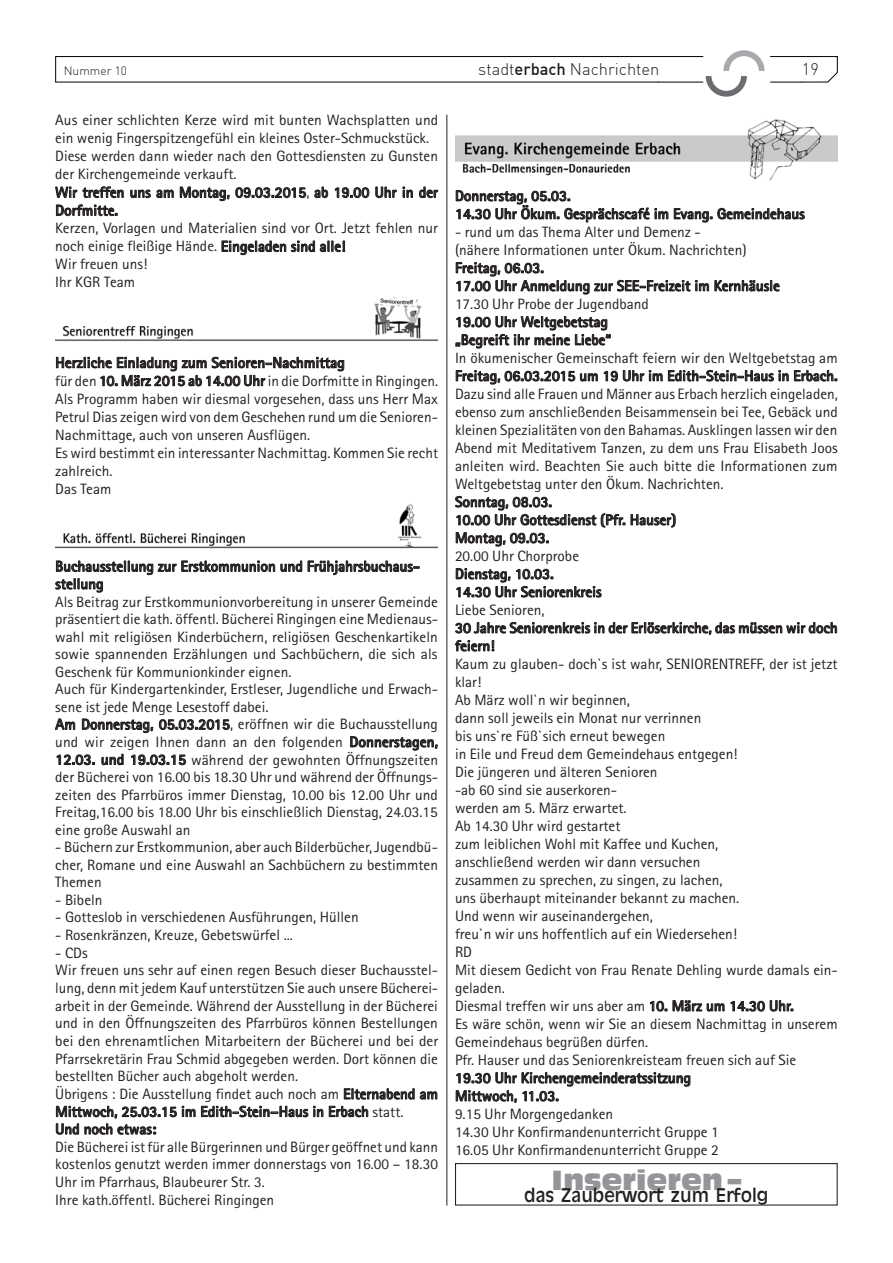
<style>
.page{position:relative;width:893px;height:1263px;background:#fff}
.page>*{position:absolute;margin:0;border:0;box-sizing:border-box;transform-origin:0 0}
.t1{font:27px "Antique Olive Compact";color:#939598}
.t2{font:18px "Antiq Olive SB";color:#231f20;scale:.95 1}
.t3{font:16.5px "DIN Light";color:#231f20}
.t4{font:15px/18px "Rotis Sans Serif Std";color:#231f20}
.t5{font:700 15px/18px "Rotis Sans Serif Std";color:#231f20}
.t6{font:12px "DIN Light";color:#231f20}
.s1{font-family:"DIN Medium Alternate Medium Alternate"}
.s2{font-weight:700}
</style>
<div class="page">
<svg style="left:55px;top:50px;width:783px;height:47px"></svg>
<svg style="left:55px;top:187px;width:22px;height:11px"></svg>
<svg style="left:83px;top:187px;width:41px;height:11px"></svg>
<svg style="left:130px;top:190px;width:44px;height:8px"></svg>
<svg style="left:180px;top:187px;width:126px;height:14px"></svg>
<svg style="left:314px;top:187px;width:14px;height:11px"></svg>
<svg style="left:335px;top:187px;width:34px;height:11px"></svg>
<svg style="left:375px;top:187px;width:22px;height:11px"></svg>
<svg style="left:403px;top:187px;width:10px;height:11px"></svg>
<svg style="left:419px;top:187px;width:19px;height:11px"></svg>
<svg style="left:56px;top:205px;width:61px;height:11px"></svg>
<svg style="left:222px;top:241px;width:123px;height:14px"></svg>
<img style="left:55px;top:297px;width:383px;height:44px">
<svg style="left:56px;top:357px;width:288px;height:29px"></svg>
<img style="left:55px;top:504px;width:383px;height:45px">
<svg style="left:281px;top:561px;width:21px;height:11px"></svg>
<svg style="left:308px;top:561px;width:111px;height:14px"></svg>
<svg style="left:56px;top:561px;width:219px;height:31px"></svg>
<svg style="left:55px;top:718px;width:20px;height:12px"></svg>
<svg style="left:82px;top:719px;width:71px;height:14px"></svg>
<svg style="left:159px;top:719px;width:71px;height:11px"></svg>
<svg style="left:350px;top:736px;width:88px;height:14px"></svg>
<svg style="left:57px;top:754px;width:38px;height:11px"></svg>
<svg style="left:102px;top:754px;width:21px;height:11px"></svg>
<svg style="left:131px;top:754px;width:55px;height:11px"></svg>
<svg style="left:344px;top:1088px;width:93px;height:11px"></svg>
<svg style="left:329px;top:1106px;width:39px;height:11px"></svg>
<svg style="left:56px;top:1106px;width:267px;height:29px"></svg>
<img style="left:455px;top:119px;width:383px;height:62px">
<svg style="left:456px;top:190px;width:193px;height:32px"></svg>
<svg style="left:655px;top:208px;width:13px;height:11px"></svg>
<svg style="left:674px;top:208px;width:131px;height:14px"></svg>
<svg style="left:456px;top:262px;width:253px;height:32px"></svg>
<svg style="left:715px;top:280px;width:64px;height:11px"></svg>
<svg style="left:455px;top:316px;width:156px;height:32px"></svg>
<svg style="left:456px;top:370px;width:142px;height:14px"></svg>
<svg style="left:604px;top:370px;width:233px;height:11px"></svg>
<svg style="left:631px;top:513px;width:45px;height:15px"></svg>
<svg style="left:455px;top:496px;width:170px;height:50px"></svg>
<svg style="left:456px;top:568px;width:145px;height:29px"></svg>
<svg style="left:455px;top:622px;width:382px;height:29px"></svg>
<svg style="left:650px;top:1001px;width:17px;height:10px"></svg>
<svg style="left:673px;top:1000px;width:51px;height:11px"></svg>
<svg style="left:731px;top:1000px;width:62px;height:11px"></svg>
<svg style="left:456px;top:1072px;width:234px;height:31px"></svg>
<hr style="left:446px;top:115px;width:1px;height:1090px;background:#231f20">
<div style="left:455px;top:1163px;width:383px;height:42px;border:1px solid #231f20"></div>
<p class="t6" style="left:64px;top:64px;width:65px">Nummer 10</p>
<p class="t3" style="left:478px;top:59px;width:183px">stadt<span class="s1">erbach</span> Nachrichten</p>
<p class="t3" style="left:802px;top:59px;width:18px">19</p>
<p class="t4" style="left:55px;top:111px;width:384px">Aus einer schlichten Kerze wird mit bunten Wachsplatten und ein wenig Fingerspitzengefühl ein kleines Oster-Schmuckstück.<br>Diese werden dann wieder nach den Gottesdiensten zu Gunsten der Kirchengemeinde verkauft.<br><span class="s2">Wir treffen uns am Montag, 09.03.2015</span>, <span class="s2">ab 19.00 Uhr in der Dorfmitte.</span></p>
<p class="t4" style="left:55px;top:219px;width:384px">Kerzen, Vorlagen und Materialien sind vor Ort. Jetzt fehlen nur noch einige fleißige Hände. <span class="s2">Eingeladen sind alle!<br></span>Wir freuen uns!<br>Ihr KGR Team</p>
<p class="t5" style="left:455px;top:186px;width:351px">Donnerstag, 05.03.<br>14.30 Uhr Ökum. Gesprächscafé im Evang. Gemeindehaus</p>
<p class="t4" style="left:455px;top:223px;width:293px">- rund um das Thema Alter und Demenz - (nähere Informationen unter Ökum. Nachrichten)</p>
<p class="t5" style="left:455px;top:258px;width:326px">Freitag, 06.03.<br>17.00 Uhr Anmeldung zur SEE-Freizeit im Kernhäusle</p>
<p class="t4" style="left:455px;top:295px;width:195px">17.30 Uhr Probe der Jugendband</p>
<p class="t5" style="left:455px;top:312px;width:158px">19.00 Uhr Weltgebetstag „Begreift ihr meine Liebe“</p>
<p class="t4" style="left:455px;top:349px;width:384px">In ökumenischer Gemeinschaft feiern wir den Weltgebetstag am</p>
<p class="t5" style="left:455px;top:366px;width:384px">Freitag, 06.03.2015 um 19 Uhr im Edith-Stein-Haus in Erbach.</p>
<p class="t4" style="left:455px;top:385px;width:384px;text-align:justify">Dazu sind alle Frauen und Männer aus Erbach herzlich eingeladen, ebenso zum anschließenden Beisammensein bei Tee, Gebäck und kleinen Spezialitäten von den Bahamas. Ausklingen lassen wir den Abend mit Meditativem Tanzen, zu dem uns Frau Elisabeth Joos anleiten wird. Beachten Sie auch bitte die Informationen zum Weltgebetstag unter den Ökum. Nachrichten.</p>
<p class="t5" style="left:455px;top:492px;width:223px">Sonntag, 08.03.<br>10.00 Uhr Gottesdienst (Pfr. Hauser)<br>Montag, 09.03.</p>
<p class="t4" style="left:455px;top:547px;width:126px">20.00 Uhr Chorprobe</p>
<p class="t5" style="left:455px;top:564px;width:148px">Dienstag, 10.03.<br>14.30 Uhr Seniorenkreis</p>
<p class="t4" style="left:455px;top:601px;width:91px">Liebe Senioren,</p>
<p class="t5" style="left:455px;top:618px;width:384px">30 Jahre Seniorenkreis in der Erlöserkirche, das müssen wir doch feiern!</p>
<p class="t4" style="left:455px;top:655px;width:384px">Kaum zu glauben- doch`s ist wahr, SENIORENTREFF, der ist jetzt klar!<br>Ab März woll`n wir beginnen,<br>dann soll jeweils ein Monat nur verrinnen<br>bis uns`re Füß`sich erneut bewegen<br>in Eile und Freud dem Gemeindehaus entgegen!<br>Die jüngeren und älteren Senioren<br>-ab 60 sind sie auserkoren-<br>werden am 5. März erwartet.<br>Ab 14.30 Uhr wird gestartet<br>zum leiblichen Wohl mit Kaffee und Kuchen,<br>anschließend werden wir dann versuchen<br>zusammen zu sprechen, zu singen, zu lachen,<br>uns überhaupt miteinander bekannt zu machen.<br>Und wenn wir auseinandergehen,<br>freu`n wir uns hoffentlich auf ein Wiedersehen!<br>RD<br>Mit diesem Gedicht von Frau Renate Dehling wurde damals ein&shy;geladen.<br>Diesmal treffen wir uns aber am <span class="s2">10. März um 14.30 Uhr.<br></span>Es wäre schön, wenn wir Sie an diesem Nachmittag in unserem Gemeindehaus begrüßen dürfen.<br>Pfr. Hauser und das Seniorenkreisteam freuen sich auf Sie</p>
<p class="t5" style="left:455px;top:1068px;width:238px">19.30 Uhr Kirchengemeinderatssitzung<br>Mittwoch, 11.03.</p>
<p class="t4" style="left:455px;top:1105px;width:265px">9.15 Uhr Morgengedanken<br>14.30 Uhr Konfirmandenunterricht Gruppe 1<br>16.05 Uhr Konfirmandenunterricht Gruppe 2</p>
<h1 class="t1" style="left:551px;top:1164px;width:192px">Inserieren –</h1>
<p class="t2" style="left:524px;top:1183px;width:259px">das Zauberwort zum Erfolg</p>
<p class="t4" style="left:55px;top:353px;width:384px"><span class="s2">Herzliche Einladung zum Senioren-Nachmittag<br></span>für den <span class="s2">10. März 2015 ab 14.00 Uhr</span> in die Dorfmitte in Ringingen.<br>Als Programm haben wir diesmal vorgesehen, dass uns Herr Max Petrul Dias zeigen wird von dem Geschehen rund um die Senioren-Nachmittage, auch von unseren Ausflügen.<br>Es wird bestimmt ein interessanter Nachmittag. Kommen Sie recht zahlreich.<br>Das Team</p>
<p class="t5" style="left:55px;top:557px;width:366px;line-height:17.5px">Buchausstellung zur Erstkommunion und Frühjahrsbuchaus&shy;stellung</p>
<p class="t4" style="left:55px;top:593px;width:384px;line-height:17.5px">Als Beitrag zur Erstkommunionvorbereitung in unserer Gemeinde präsentiert die kath. öffentl. Bücherei Ringingen eine Medienaus&shy;wahl mit religiösen Kinderbüchern, religiösen Geschenkartikeln sowie spannenden Erzählungen und Sachbüchern, die sich als Geschenk für Kommunionkinder eignen.<br>Auch für Kindergartenkinder, Erstleser, Jugendliche und Erwach&shy;sene ist jede Menge Lesestoff dabei.<br><span class="s2">Am Donnerstag, 05.03.2015</span>, eröffnen wir die Buchausstellung und wir zeigen Ihnen dann an den folgenden <span class="s2">Donnerstagen, 12.03. und 19.03.15</span> während der gewohnten Öffnungszeiten der Bücherei von 16.00 bis 18.30 Uhr und während der Öffnungs&shy;zeiten des Pfarrbüros immer Dienstag, 10.00 bis 12.00 Uhr und Freitag,16.00 bis 18.00 Uhr bis einschließlich Dienstag, 24.03.15 eine große Auswahl an</p>
<p class="t4" style="left:55px;top:838px;width:384px;line-height:17.5px;text-align:justify">- Büchern zur Erstkommunion, aber auch Bilderbücher, Jugendbü&shy;cher, Romane und eine Auswahl an Sachbüchern zu bestimmten Themen</p>
<p class="t4" style="left:55px;top:891px;width:49px">- Bibeln</p>
<p class="t4" style="left:55px;top:908px;width:305px">- Gotteslob in verschiedenen Ausführungen, Hüllen</p>
<p class="t4" style="left:55px;top:926px;width:239px">- Rosenkränzen, Kreuze, Gebetswürfel ...</p>
<p class="t4" style="left:55px;top:943px;width:384px">- CDs<br>Wir freuen uns sehr auf einen regen Besuch dieser Buchausstel&shy;lung, denn mit jedem Kauf unterstützen Sie auch unsere Bücherei&shy;arbeit in der Gemeinde. Während der Ausstellung in der Bücherei und in den Öffnungszeiten des Pfarrbüros können Bestellungen bei den ehrenamtlichen Mitarbeitern der Bücherei und bei der Pfarrsekretärin Frau Schmid abgegeben werden. Dort können die bestellten Bücher auch abgeholt werden.<br>Übrigens : Die Ausstellung findet auch noch am <span class="s2">Elternabend am Mittwoch, 25.03.15 im Edith-Stein–Haus in Erbach</span> statt.<br><span class="s2">Und noch etwas:</span></p>
<p class="t4" style="left:55px;top:1137px;width:384px">Die Bücherei ist für alle Bürgerinnen und Bürger geöffnet und kann kostenlos genutzt werden immer donnerstags von 16.00 – 18.30<br>Uhr im Pfarrhaus, Blaubeurer Str. 3.<br>Ihre kath.öffentl. Bücherei Ringingen</p>
</div>
